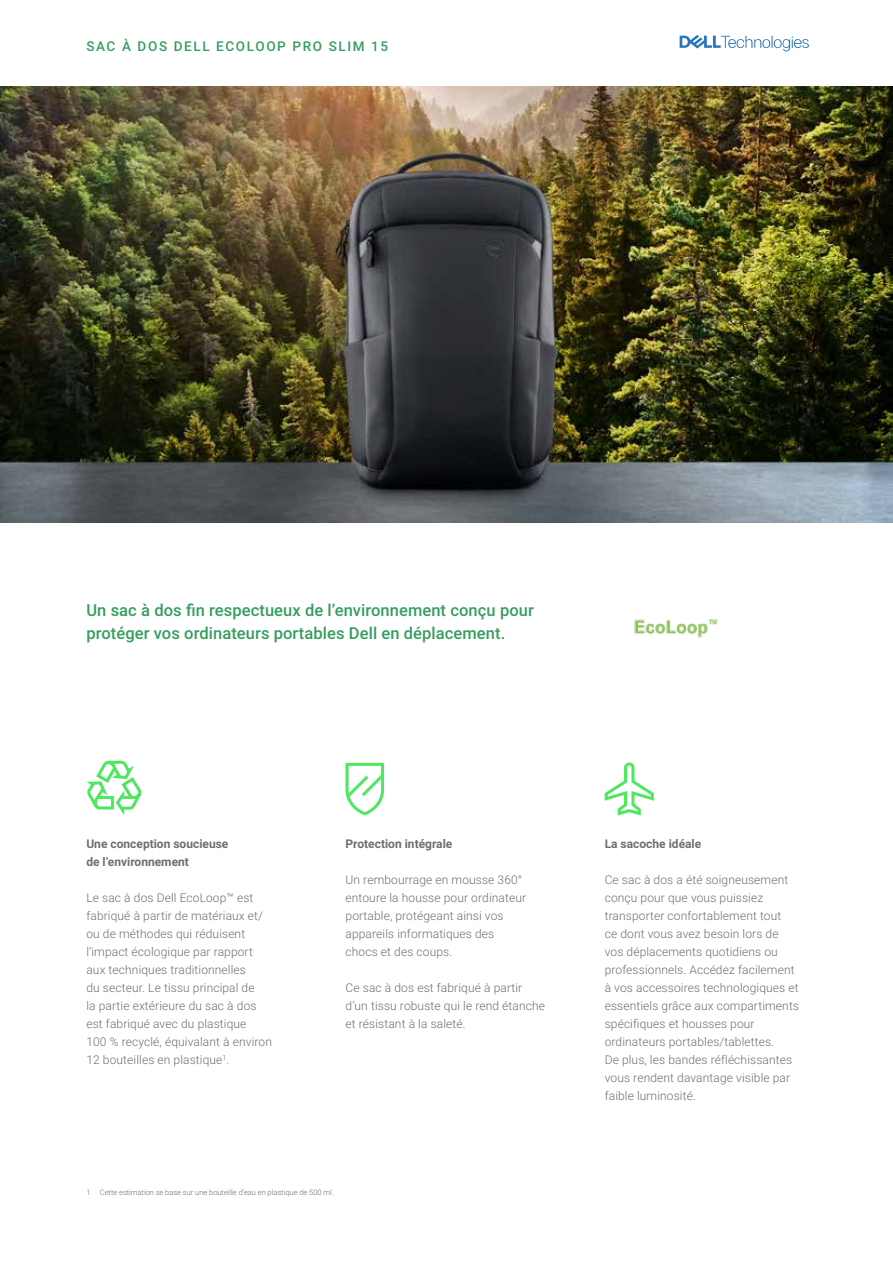
<style>
.page{position:relative;width:893px;height:1263px;background:#fff}
.page>*{position:absolute;margin:0;border:0;box-sizing:border-box;transform-origin:0 0}
.t1{font:500 16.5px/22.5px "Roboto";letter-spacing:.005em;color:#349e5f}
.t2{font:500 13.5px "Roboto";letter-spacing:.12em;color:#349e5f}
.t3{font:300 12px/18px "Roboto";letter-spacing:.01em;color:#6e6e6e}
.t4{font:700 12px/18px "Roboto";color:#6e6e6e}
.t5{font:300 7.5px "Roboto";color:#6e6e6e}
</style>
<div class="page">
<img style="left:0;top:86px;width:893px;height:436px">
<svg style="left:680px;top:35px;width:129px;height:16px"></svg>
<img style="left:634px;top:619px;width:84px;height:19px">
<svg style="left:345px;top:762px;width:40px;height:54px"></svg>
<svg style="left:604px;top:762px;width:50px;height:54px"></svg>
<svg style="left:86px;top:760px;width:56px;height:55px"></svg>
<p class="t2" style="left:86px;top:36px;width:303px">SAC À DOS DELL ECOLOOP PRO SLIM 15</p>
<h1 class="t1" style="left:86px;top:598px;width:449px">Un sac à dos fin respectueux de l’environnement conçu pour protéger vos ordinateurs portables Dell en déplacement.</h1>
<p class="t4" style="left:86px;top:834px;width:144px">Une conception soucieuse de l’environnement</p>
<p class="t3" style="left:86px;top:888px;width:187px">Le sac à dos Dell EcoLoop™ est fabriqué à partir de matériaux et/ ou de méthodes qui réduisent l’impact écologique par rapport aux techniques traditionnelles<br>du secteur. Le tissu principal de<br>la partie extérieure du sac à dos est fabriqué avec du plastique<br>100 % recyclé, équivalant à environ<br>12 bouteilles en plastique<sup>1</sup>.</p>
<p class="t4" style="left:346px;top:834px;width:108px">Protection intégrale</p>
<p class="t3" style="left:346px;top:870px;width:182px">Un rembourrage en mousse 360° entoure la housse pour ordinateur portable, protégeant ainsi vos appareils informatiques des chocs et des coups.</p>
<p class="t3" style="left:346px;top:978px;width:201px">Ce sac à dos est fabriqué à partir d’un tissu robuste qui le rend étanche et résistant à la saleté.</p>
<p class="t5" style="left:86px;top:1187px;width:249px">1 Cette estimation se base sur une bouteille d’eau en plastique de 500 ml.</p>
<p class="t4" style="left:605px;top:834px;width:98px">La sacoche idéale</p>
<p class="t3" style="left:605px;top:870px;width:196px">Ce sac à dos a été soigneusement conçu pour que vous puissiez transporter confortablement tout<br>ce dont vous avez besoin lors de vos déplacements quotidiens ou professionnels. Accédez facilement à vos accessoires technologiques et essentiels grâce aux compartiments spécifiques et housses pour ordinateurs portables/tablettes.<br>De plus, les bandes réfléchissantes vous rendent davantage visible par faible luminosité.</p>
</div>
